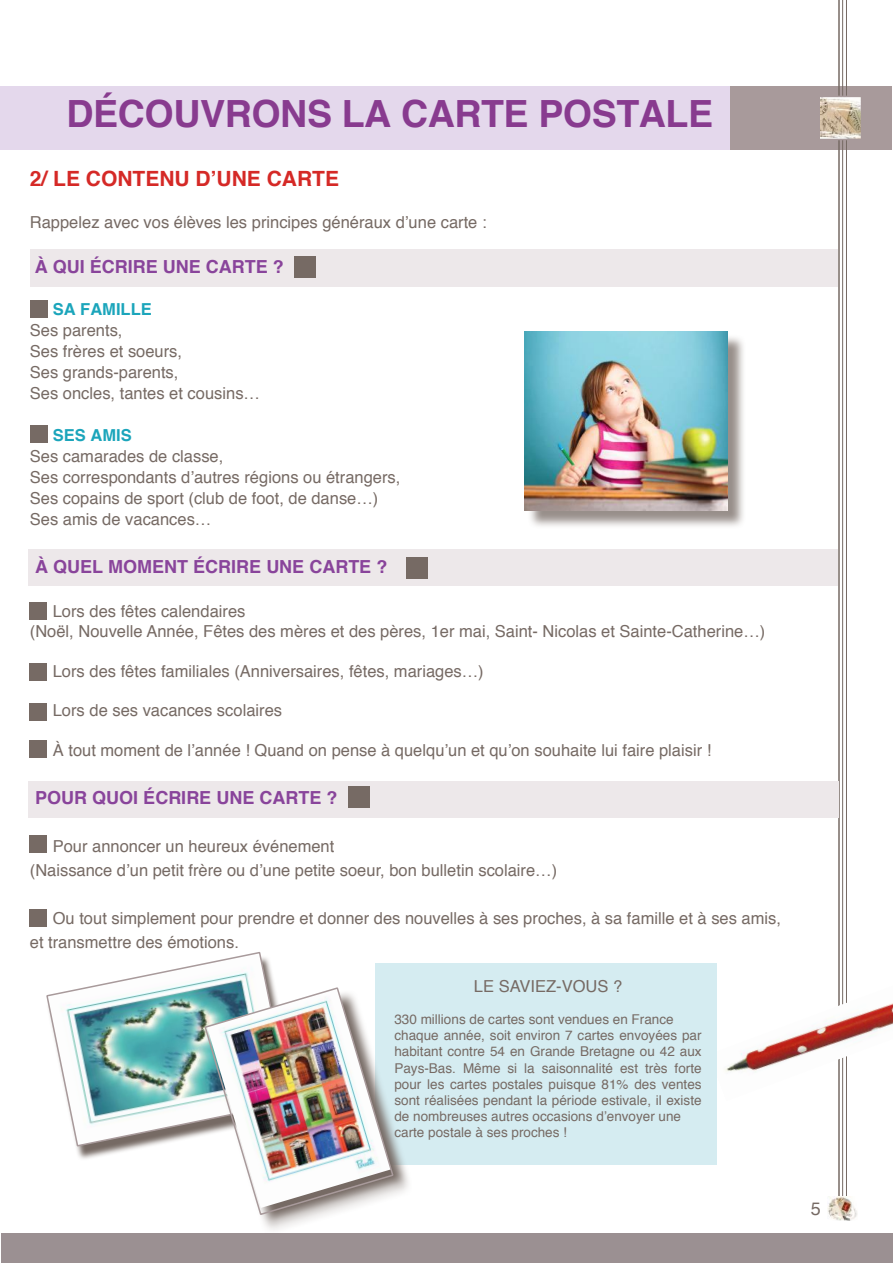
<style>
.page{position:relative;width:893px;height:1263px;background:#fff}
.page>*{position:absolute;margin:0;border:0;box-sizing:border-box;transform-origin:0 0}
.t1{font:700 37.5px "Helvetica";letter-spacing:-.01em;color:#883b8f}
.t2{font:700 21px "Helvetica";color:#d52926}
.t3{font:700 18px "Helvetica";color:#89449b}
.t4{font:18px "Helvetica";color:#766a64}
.t5{font:16.5px/21px "Helvetica";color:#766a64}
.t6{font:700 16.5px "Helvetica";color:#1ba5bb}
.t7{font:13.5px/16.2px "Helvetica";color:#766a64}
</style>
<div class="page">
<div style="left:729px;top:86px;width:163px;height:64px;background:#a89a9b"></div>
<hr style="left:838px;top:0;width:2px;height:1205px;background:#766a64">
<hr style="left:846px;top:0;width:1px;height:1205px;background:#766a64">
<hr style="left:842px;top:0;width:1px;height:1205px;background:#766a64">
<img style="left:821px;top:99px;width:38px;height:38px">
<div style="left:818px;top:96px;width:44px;height:44px;border:2px solid #a89a9b"></div>
<div style="left:1px;top:1233px;width:891px;height:30px;background:#9b9092"></div>
<img style="left:827px;top:1196px;width:30px;height:25px">
<div style="left:0;top:86px;width:729px;height:64px;background:#e4d8ec"></div>
<div style="left:30px;top:250px;width:807px;height:37px;background:#ede8ea"></div>
<div style="left:29px;top:550px;width:809px;height:36px;background:#ede8ea"></div>
<div style="left:28px;top:781px;width:810px;height:37px;background:#ede8ea"></div>
<div style="left:294px;top:257px;width:21px;height:21px;background:#766a64"></div>
<div style="left:406px;top:557px;width:21px;height:22px;background:#766a64"></div>
<div style="left:348px;top:787px;width:21px;height:21px;background:#766a64"></div>
<div style="left:31px;top:301px;width:17px;height:17px;background:#766a64"></div>
<div style="left:31px;top:425px;width:17px;height:17px;background:#766a64"></div>
<div style="left:30px;top:603px;width:17px;height:17px;background:#766a64"></div>
<div style="left:30px;top:663px;width:17px;height:17px;background:#766a64"></div>
<div style="left:30px;top:704px;width:17px;height:17px;background:#766a64"></div>
<div style="left:30px;top:740px;width:17px;height:17px;background:#766a64"></div>
<div style="left:30px;top:835px;width:17px;height:17px;background:#766a64"></div>
<div style="left:30px;top:909px;width:17px;height:17px;background:#766a64"></div>
<svg style="left:76px;top:1147px;width:67px;height:12px"></svg>
<img style="left:46px;top:952px;width:228px;height:195px">
<img style="left:725px;top:985px;width:168px;height:116px">
<div style="left:376px;top:963px;width:341px;height:202px;background:#d5ecf1"></div>
<svg style="left:262px;top:1135px;width:146px;height:95px"></svg>
<img style="left:203px;top:986px;width:192px;height:230px">
<div style="left:527px;top:334px;width:219px;height:195px;background:#766a64;opacity:.75"></div>
<img style="left:525px;top:332px;width:202px;height:178px">
<h1 class="t1" style="left:67px;top:91px;width:648px">DÉCOUVRONS LA CARTE POSTALE</h1>
<p class="t2" style="left:30px;top:166px;width:311px">2/ LE CONTENU D’UNE CARTE</p>
<p class="t5" style="left:30px;top:212px;width:458px">Rappelez avec vos élèves les principes généraux d’une carte :</p>
<p class="t3" style="left:35px;top:256px;width:251px">À QUI ÉCRIRE UNE CARTE ?</p>
<p class="t6" style="left:53px;top:299px;width:100px">SA FAMILLE</p>
<p class="t5" style="left:30px;top:320px;width:232px">Ses parents,<br>Ses frères et soeurs,<br>Ses grands-parents,<br>Ses oncles, tantes et cousins…</p>
<p class="t6" style="left:53px;top:425px;width:80px">SES AMIS</p>
<p class="t5" style="left:30px;top:446px;width:372px">Ses camarades de classe,<br>Ses correspondants d’autres régions ou étrangers, Ses copains de sport (club de foot, de danse…)<br>Ses amis de vacances…</p>
<p class="t3" style="left:35px;top:556px;width:354px">À QUEL MOMENT ÉCRIRE UNE CARTE ?</p>
<p class="t5" style="left:30px;top:602px;width:737px;line-height:19.8px;text-indent:23px">Lors des fêtes calendaires<br>(Noël, Nouvelle Année, Fêtes des mères et des pères, 1er mai, Saint- Nicolas et Sainte-Catherine…)</p>
<p class="t5" style="left:53px;top:661px;width:432px">Lors des fêtes familiales (Anniversaires, fêtes, mariages…)</p>
<p class="t5" style="left:53px;top:700px;width:231px">Lors de ses vacances scolaires</p>
<p class="t5" style="left:53px;top:740px;width:660px">À tout moment de l’année ! Quand on pense à quelqu’un et qu’on souhaite lui faire plaisir !</p>
<p class="t3" style="left:35px;top:786px;width:304px">POUR QUOI ÉCRIRE UNE CARTE ?</p>
<p class="t5" style="left:30px;top:834px;width:529px;line-height:24px;text-indent:23px">Pour annoncer un heureux événement<br>(Naissance d’un petit frère ou d’une petite soeur, bon bulletin scolaire…)</p>
<p class="t5" style="left:30px;top:906px;width:753px;line-height:24px;text-indent:23px">Ou tout simplement pour prendre et donner des nouvelles à ses proches, à sa famille et à ses amis, et transmettre des émotions.</p>
<p class="t5" style="left:474px;top:976px;width:150px">LE SAVIEZ-VOUS ?</p>
<p class="t7" style="left:394px;top:1011px;width:309px">330 millions de cartes sont vendues en France chaque année, soit environ 7 cartes envoyées par habitant contre 54 en Grande Bretagne ou 42 aux Pays-Bas. Même si la saisonnalité est très forte pour les cartes postales puisque 81% des ventes sont réalisées pendant la période estivale, il existe de nombreuses autres occasions d’envoyer une carte postale à ses proches !</p>
<p class="t4" style="left:811px;top:1195px;width:12px">5</p>
</div>
